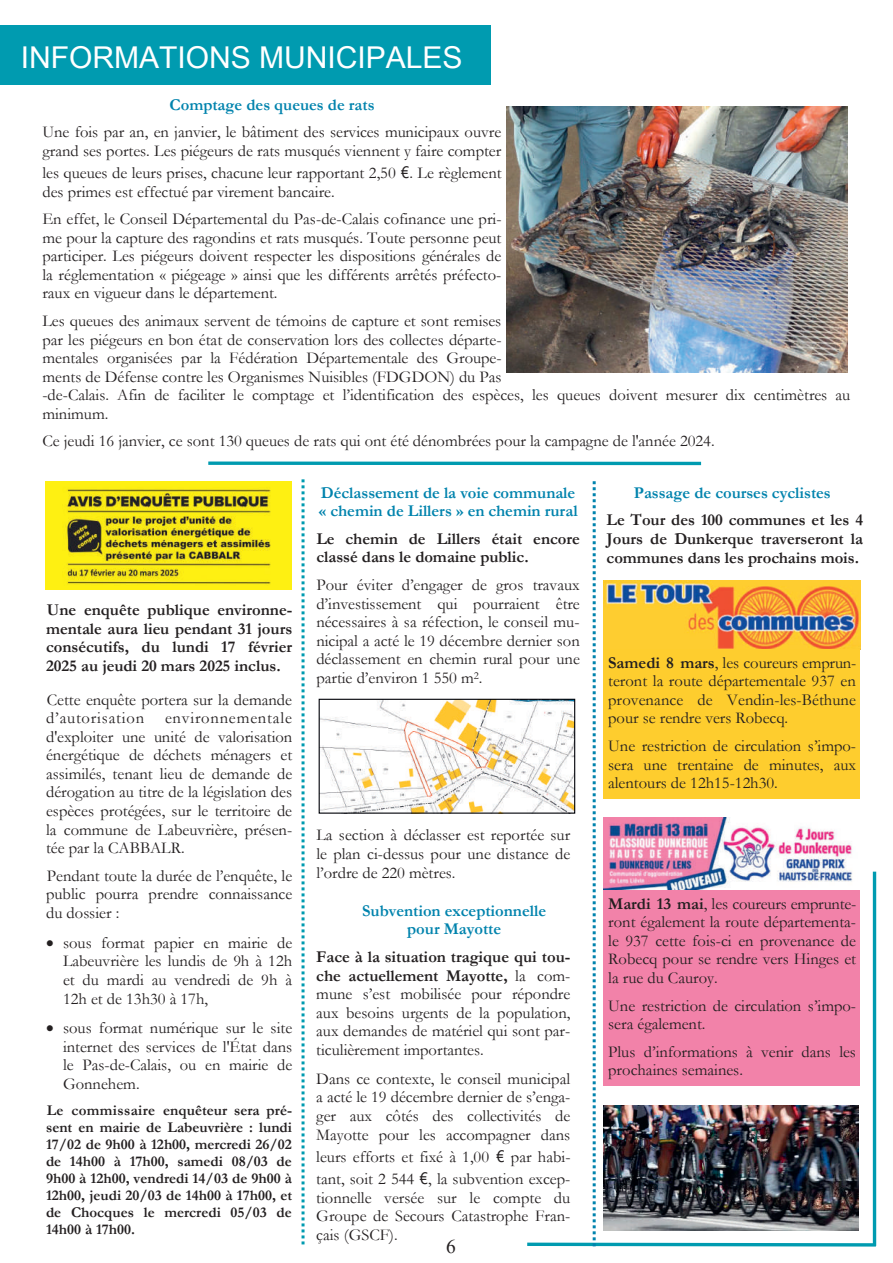
<style>
.page{position:relative;width:893px;height:1263px;background:#fff}
.page>*{position:absolute;margin:0;border:0;box-sizing:border-box;transform-origin:0 0}
.t1{font:30px "Arial Unicode MS";color:#fff}
.t2{font:19.5px "Times New Roman";color:#231f20}
.t3{font:16.5px/18.6px "Garamond";color:#231f20;text-align:justify}
.t4{font:700 16.5px/18.6px "Garamond";color:#231f20;text-align:justify}
.t5{font:700 16.5px/18.6px "Garamond";color:#0183ad}
.t6{font:700 15px/17px "Garamond";color:#231f20;text-align:justify}
.s1{font-family:"Segoe UI"}
.s2{font-weight:700}
</style>
<div class="page">
<svg style="left:208px;top:461px;width:493px;height:4px;background:#2aabbc"></svg>
<div style="left:0;top:25px;width:491px;height:60px;background:#009bb0"></div>
<img style="left:506px;top:107px;width:342px;height:265px">
<img style="left:46px;top:481px;width:246px;height:108px">
<svg style="left:302px;top:479px;width:3px;height:766px"></svg>
<svg style="left:524px;top:481px;width:353px;height:766px"></svg>
<img style="left:604px;top:581px;width:256px;height:68px">
<img style="left:604px;top:818px;width:253px;height:72px">
<img style="left:604px;top:1105px;width:255px;height:125px">
<img style="left:321px;top:701px;width:252px;height:111px">
<div style="left:319px;top:699px;width:256px;height:115px;border:1px solid #000208"></div>
<div style="left:604px;top:649px;width:256px;height:150px;background:#fecd2e"></div>
<div style="left:604px;top:890px;width:256px;height:195px;background:#f282a9"></div>
<h1 class="t1" style="left:21px;top:35px;width:443px">INFORMATIONS MUNICIPALES</h1>
<p class="t5" style="left:170px;top:95px;width:207px">Comptage des queues de rats</p>
<p class="t3" style="left:42px;top:122px;width:460px">Une fois par an, en janvier, le bâtiment des services municipaux ouvre grand ses portes. Les piégeurs de rats musqués viennent y faire compter</p>
<p class="t3" style="left:42px;top:163px;width:461px">les queues de leurs prises, chacune leur rapportant 2,50 <span class="s1">€</span>. Le règlement des primes est effectué par virement bancaire.</p>
<p class="t3" style="left:42px;top:209px;width:461px">En effet, le Conseil Départemental du Pas-de-Calais cofinance une pri&shy;me pour la capture des ragondins et rats musqués. Toute personne peut participer. Les piégeurs doivent respecter les dispositions générales de la réglementation « piégeage » ainsi que les différents arrêtés préfecto&shy;raux en vigueur dans le département.</p>
<p class="t3" style="left:42px;top:311px;width:809px;text-align:left">Les queues des animaux servent de témoins de capture et sont remises<br>par les piégeurs en bon état de conservation lors des collectes départe-<br>mentales organisées par la Fédération Départementale des Groupe-<br>ments de Défense contre les Organismes Nuisibles (FDGDON) du Pas<br>-de-Calais. Afin de faciliter le comptage et l’identification des espèces, les queues doivent mesurer dix centimètres au minimum.</p>
<p class="t3" style="left:42px;top:431px;width:674px">Ce jeudi 16 janvier, ce sont 130 queues de rats qui ont été dénombrées pour la campagne de l'année 2024.</p>
<p class="t4" style="left:46px;top:601px;width:248px">Une enquête publique environne&shy;mentale aura lieu pendant 31 jours consécutifs, du lundi 17 février 2025 au jeudi 20 mars 2025 inclus.</p>
<p class="t3" style="left:46px;top:690px;width:247px">Cette enquête portera sur la demande d’autorisation</p>
<p class="t3" style="left:46px;top:708px;width:248px;text-indent:119px">environnementale d'exploiter une unité de valorisation énergétique de déchets ménagers et assimilés, tenant lieu de demande de dérogation au titre de la législation des espèces protégées, sur le territoire de la commune de Labeuvrière, présen&shy;tée par la CABBALR.</p>
<p class="t3" style="left:46px;top:866px;width:248px">Pendant toute la durée de l’enquête, le public pourra prendre connaissance du dossier :</p>
<p class="t3" style="left:63px;top:933px;width:231px;text-indent:-17px">• sous format papier en mairie de Labeuvrière les lundis de 9h à 12h et du mardi au vendredi de 9h à 12h et de 13h30 à 17h,</p>
<p class="t3" style="left:63px;top:1018px;width:231px;text-indent:-17px">• sous format numérique sur le site internet des services de l'État dans le Pas-de-Calais, ou en mairie de Gonnehem.</p>
<p class="t6" style="left:46px;top:1102px;width:248px">Le commissaire enquêteur sera pré&shy;sent en mairie de Labeuvrière : lundi 17/02 de 9h00 à 12h00, mercredi 26/02 de 14h00 à 17h00, samedi 08/03 de 9h00 à 12h00, vendredi 14/03 de 9h00 à 12h00, jeudi 20/03 de 14h00 à 17h00, et de Chocques le mercredi 05/03 de 14h00 à 17h00.</p>
<p class="t5" style="left:319px;top:483px;width:260px">Déclassement de la voie communale « chemin de Lillers » en chemin rural</p>
<p class="t4" style="left:316px;top:529px;width:265px">Le chemin de Lillers était encore classé dans le domaine public.</p>
<p class="t3" style="left:316px;top:575px;width:265px">Pour éviter d’engager de gros travaux d’investissement qui pourraient être nécessaires à sa réfection, le conseil mu&shy;nicipal a acté le 19 décembre dernier son déclassement en chemin rural pour une partie d’environ 1 550 m<sup>2</sup>.</p>
<p class="t3" style="left:316px;top:825px;width:256px">La section à déclasser est reportée sur le plan ci-dessus pour une distance de l’ordre de 220 mètres.</p>
<p class="t5" style="left:362px;top:901px;width:186px;text-align:center">Subvention exceptionnelle pour Mayotte</p>
<p class="t3" style="left:316px;top:947px;width:256px"><span class="s2">Face à la situation tragique qui tou&shy;che actuellement Mayotte,</span> la com&shy;mune s’est mobilisée pour répondre aux besoins urgents de la population, aux demandes de matériel qui sont par&shy;ticulièrement importantes.</p>
<p class="t3" style="left:316px;top:1069px;width:256px">Dans ce contexte, le conseil municipal a acté le 19 décembre dernier de s’enga&shy;ger aux côtés des collectivités de Mayotte pour les accompagner dans</p>
<p class="t3" style="left:316px;top:1145px;width:256px;line-height:22.2px">leurs efforts et fixé à 1,00 <span class="s1">€</span> par habi&shy;tant, soit 2 544 <span class="s1">€</span>, la subvention excep-</p>
<p class="t3" style="left:316px;top:1188px;width:256px">tionnelle versée sur le compte du Groupe de Secours Catastrophe Fran&shy;çais (GSCF).</p>
<p class="t2" style="left:446px;top:1232px;width:11px">6</p>
<p class="t5" style="left:634px;top:483px;width:198px">Passage de courses cyclistes</p>
<p class="t4" style="left:607px;top:511px;width:258px">Le Tour des 100 communes et les 4<br>Jours de Dunkerque traverseront la communes dans les prochains mois.</p>
<p class="t3" style="left:608px;top:653px;width:250px"><span class="s2">Samedi 8 mars</span>, les coureurs emprun&shy;teront la route départementale 937 en provenance de Vendin-les-Béthune pour se rendre vers Robecq.</p>
<p class="t3" style="left:608px;top:736px;width:249px">Une restriction de circulation s’impo&shy;sera une trentaine de minutes, aux alentours de 12h15-12h30.</p>
<p class="t3" style="left:608px;top:894px;width:250px"><span class="s2">Mardi 13 mai</span>, les coureurs emprunte&shy;ront également la route départementa&shy;le 937 cette fois-ci en provenance de Robecq pour se rendre vers Hinges et la rue du Cauroy.</p>
<p class="t3" style="left:608px;top:996px;width:249px">Une restriction de circulation s’impo&shy;sera également.</p>
<p class="t3" style="left:608px;top:1042px;width:249px">Plus d’informations à venir dans les prochaines semaines.</p>
</div>
